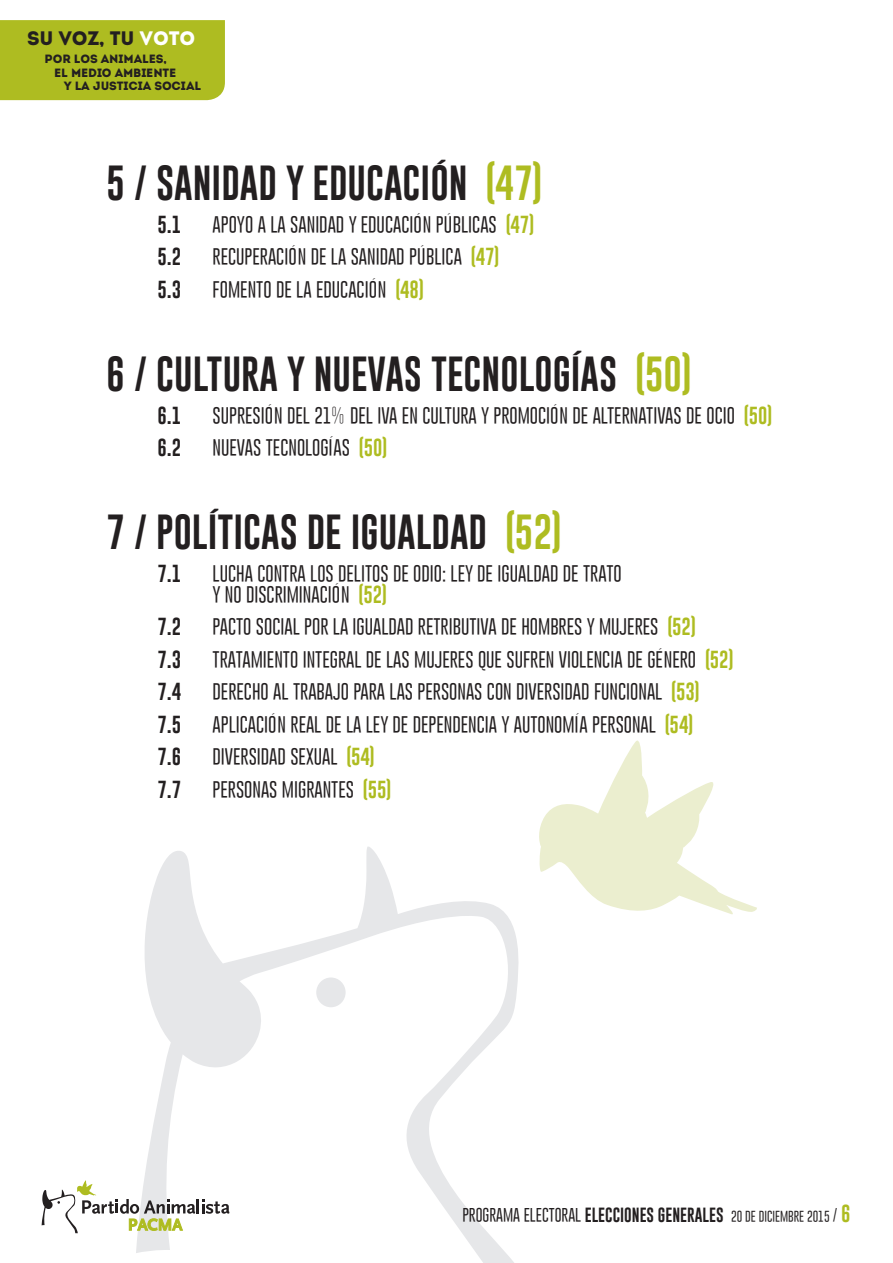
<style>
.page{position:relative;width:893px;height:1263px;background:#fff}
.page>*{position:absolute;margin:0;border:0;box-sizing:border-box;transform-origin:0 0}
.t1{font:36px "Gobold";color:#231f20}
.t2{font:19.5px "Intro";letter-spacing:-.01em;color:#231f20}
.Sangría_francesa{font:300 18px/21px "Gobold";color:#231f20}
.Sangría_francesa-2{font:18px "Gobold";color:#231f20}
.t3{font:15px "Gobold";color:#231f20}
.t4{font:12px "Intro";letter-spacing:-.01em;color:#231f20}
.s1{color:#fff}
.s2{color:#aebc21}
.s3{font-weight:400;color:#aebc21}
.s4{font-weight:300}
.s5{font-weight:300;font-size:12px}
.s6{font-size:18px;color:#aebc21}
</style>
<div class="page">
<div style="left:0;top:20px;width:225px;height:80px;background:#aebc21"></div>
<svg style="left:539px;top:740px;width:218px;height:175px"></svg>
<svg style="left:136px;top:846px;width:412px;height:417px"></svg>
<div style="left:316px;top:977px;width:30px;height:30px;background:#e6e7e9;border-radius:50%"></div>
<svg style="left:42px;top:1180px;width:188px;height:53px"></svg>
<p class="t2" style="left:27px;top:27px;width:170px">SU VOZ, TU <span class="s1">VOTO</span></p>
<p class="t4" style="left:45px;top:52px;width:124px">POR LOS ANIMALES,</p>
<p class="t4" style="left:54px;top:65px;width:124px">EL MEDIO AMBIENTE</p>
<p class="t4" style="left:64px;top:79px;width:139px">Y LA JUSTICIA SOCIAL</p>
<p class="t1" style="left:106px;top:160px;width:438px">5 / SANIDAD Y EDUCACIÓN <span class="s2">(47)</span></p>
<p class="Sangría_francesa-2" style="left:157px;top:213px;width:25px">5.1</p>
<p class="Sangría_francesa" style="left:213px;top:214px;width:323px">APOYO A LA SANIDAD Y EDUCACIÓN PÚBLICAS <span class="s3">(47)</span></p>
<p class="Sangría_francesa-2" style="left:157px;top:245px;width:25px">5.2</p>
<p class="Sangría_francesa" style="left:213px;top:246px;width:288px">RECUPERACIÓN DE LA SANIDAD PÚBLICA <span class="s3">(47)</span></p>
<p class="Sangría_francesa-2" style="left:157px;top:278px;width:25px">5.3</p>
<p class="Sangría_francesa" style="left:213px;top:279px;width:213px">FOMENTO DE LA EDUCACIÓN <span class="s3">(48)</span></p>
<p class="t1" style="left:106px;top:351px;width:587px">6 / CULTURA Y NUEVAS TECNOLOGÍAS <span class="s2">(50)</span></p>
<p class="Sangría_francesa-2" style="left:157px;top:404px;width:25px">6.1</p>
<p class="Sangría_francesa" style="left:213px;top:405px;width:561px">SUPRESIÓN DEL 21% DEL IVA EN CULTURA Y PROMOCIÓN DE ALTERNATIVAS DE OCIO <span class="s3">(50)</span></p>
<p class="Sangría_francesa-2" style="left:157px;top:436px;width:25px">6.2</p>
<p class="Sangría_francesa" style="left:213px;top:437px;width:176px">NUEVAS TECNOLOGÍAS <span class="s3">(50)</span></p>
<p class="t1" style="left:106px;top:509px;width:457px">7 / POLÍTICAS DE IGUALDAD <span class="s2">(52)</span></p>
<p class="Sangría_francesa-2" style="left:157px;top:562px;width:25px">7.1</p>
<p class="Sangría_francesa" style="left:213px;top:563px;width:411px">LUCHA CONTRA LOS DELITOS DE ODIO: LEY DE IGUALDAD DE TRATO<br>Y NO DISCRIMINACIÓN <span class="s3">(52)</span></p>
<p class="Sangría_francesa-2" style="left:157px;top:615px;width:25px">7.2</p>
<p class="Sangría_francesa" style="left:213px;top:616px;width:485px">PACTO SOCIAL POR LA IGUALDAD RETRIBUTIVA DE HOMBRES Y MUJERES <span class="s3">(52)</span></p>
<p class="Sangría_francesa-2" style="left:157px;top:648px;width:25px">7.3</p>
<p class="Sangría_francesa" style="left:213px;top:649px;width:522px">TRATAMIENTO INTEGRAL DE LAS MUJERES QUE SUFREN VIOLENCIA DE GÉNERO <span class="s3">(52)</span></p>
<p class="Sangría_francesa-2" style="left:157px;top:680px;width:25px">7.4</p>
<p class="Sangría_francesa" style="left:213px;top:681px;width:489px">DERECHO AL TRABAJO PARA LAS PERSONAS CON DIVERSIDAD FUNCIONAL <span class="s3">(53)</span></p>
<p class="Sangría_francesa-2" style="left:157px;top:713px;width:25px">7.5</p>
<p class="Sangría_francesa" style="left:213px;top:714px;width:482px">APLICACIÓN REAL DE LA LEY DE DEPENDENCIA Y AUTONOMÍA PERSONAL <span class="s3">(54)</span></p>
<p class="Sangría_francesa-2" style="left:157px;top:745px;width:25px">7.6</p>
<p class="Sangría_francesa" style="left:213px;top:746px;width:164px">DIVERSIDAD SEXUAL <span class="s3">(54)</span></p>
<p class="Sangría_francesa-2" style="left:157px;top:778px;width:25px">7.7</p>
<p class="Sangría_francesa" style="left:213px;top:779px;width:180px">PERSONAS MIGRANTES <span class="s3">(55)</span></p>
<p class="t3" style="left:462px;top:1205px;width:390px"><span class="s4">PROGRAMA ELECTORAL</span> ELECCIONES GENERALES <span class="s5">20 DE DICIEMBRE 2015</span> <span class="s4">/</span> <span class="s6">6</span></p>
</div>
